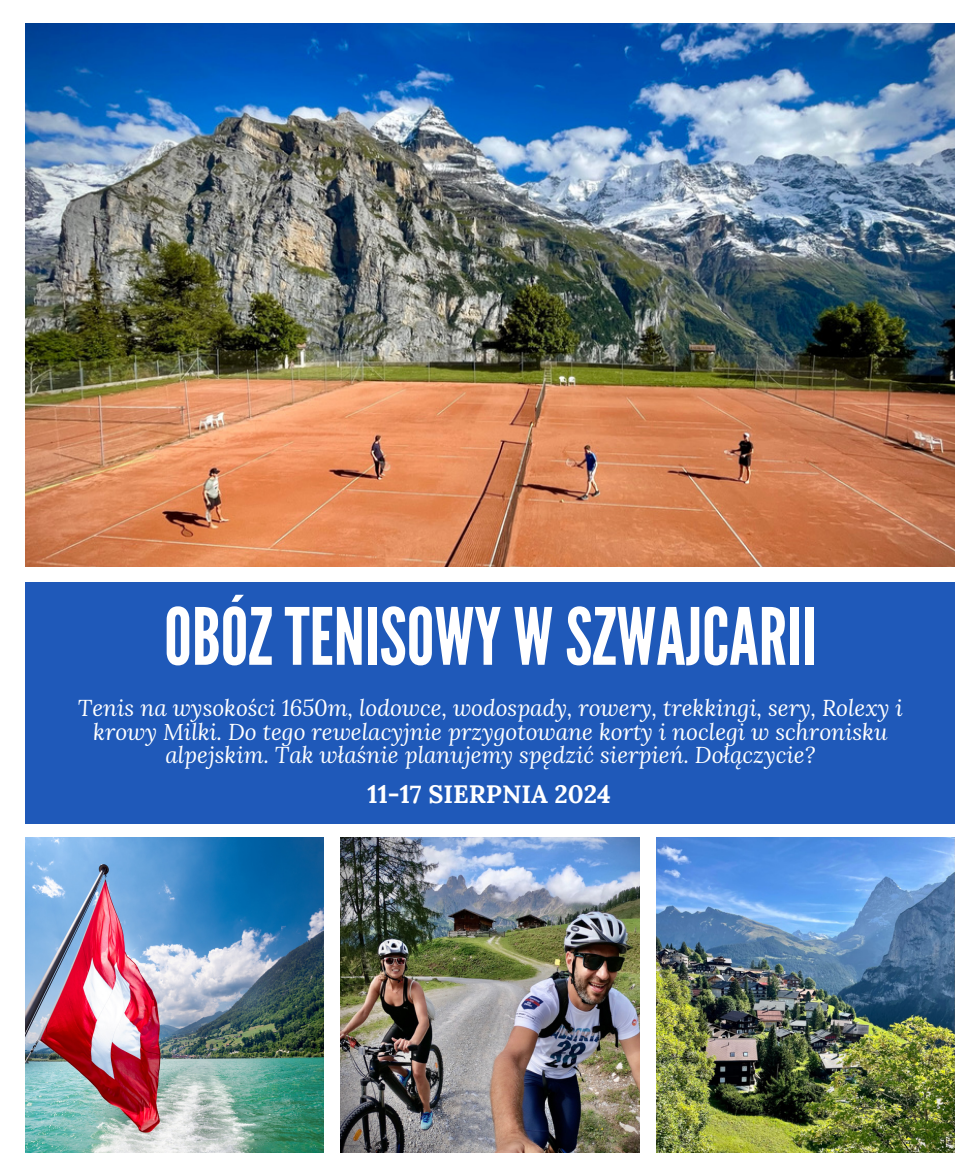
<style>
.page{position:relative;width:977px;height:1176px;background:#fff}
.page>*{position:absolute;margin:0;border:0;box-sizing:border-box;transform-origin:0 0}
.t1{font:78.75px "League Gothic";color:#fff}
.t2{font:700 25.2px "Lora";color:#fff}
.t3{font:italic 22.75px/23.6px "Lora";color:#fff;text-align:center}
</style>
<div class="page">
<img style="left:26px;top:23px;width:928px;height:543px">
<div style="left:26px;top:582px;width:929px;height:241px;background:#1f59b9"></div>
<img style="left:340px;top:838px;width:300px;height:315px">
<img style="left:657px;top:838px;width:297px;height:315px">
<img style="left:26px;top:838px;width:297px;height:315px">
<p class="t1" style="left:164px;top:591px;width:654px">OBÓZTENISOWY W SZWAJCARII</p>
<p class="t3" style="left:78px;top:696px;width:826px">Tenis na wysokości 1650m, lodowce, wodospady, rowery, trekkingi, sery, Rolexy i krowy Milki. Do tego rewelacyjnie przygotowane korty i noclegi w schronisku alpejskim. Tak właśnie planujemy spędzić sierpień. Dołączycie?</p>
<p class="t2" style="left:367px;top:778px;width:245px">11-17 SIERPNIA 2024</p>
</div>
